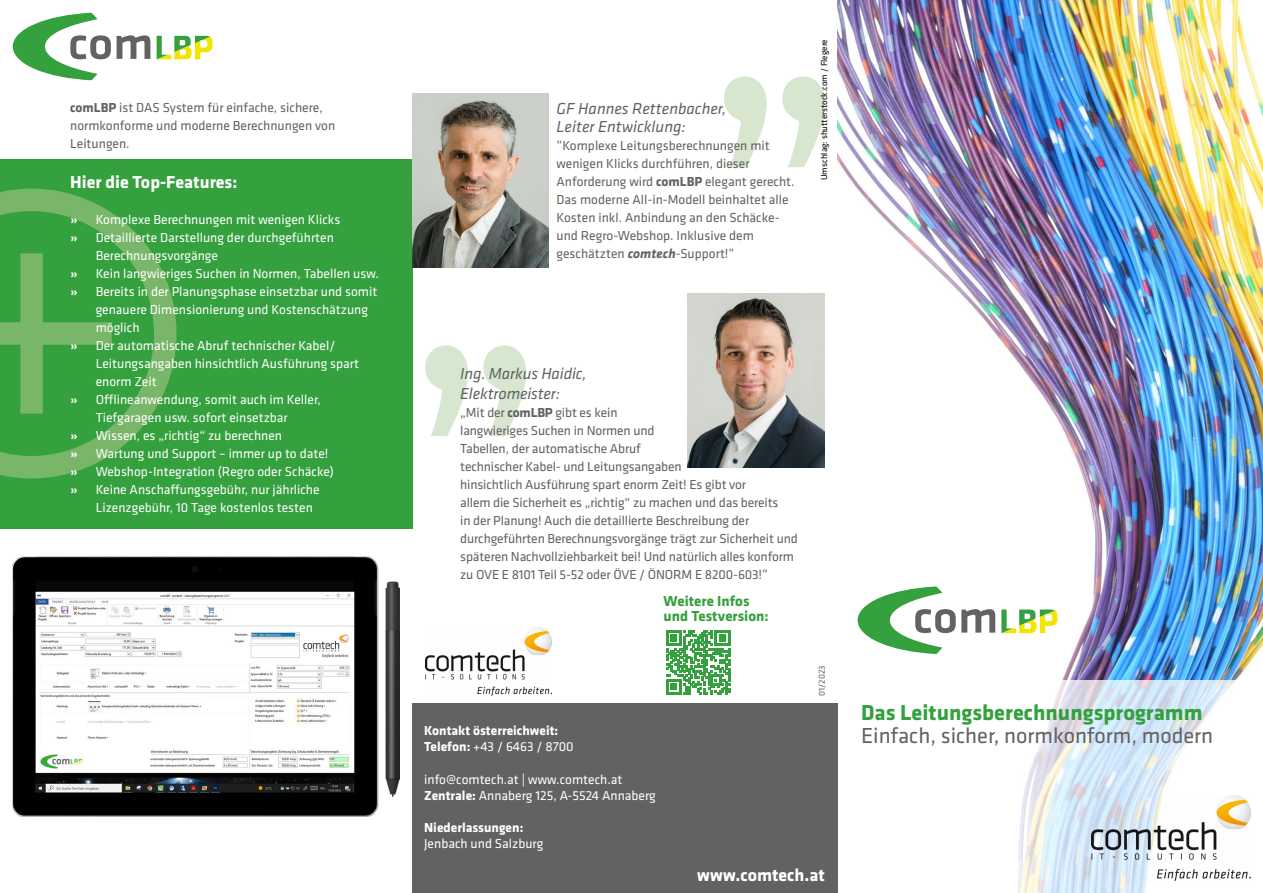
<style>
.page{position:relative;width:1263px;height:893px;background:#fff}
.page>*{position:absolute;margin:0;border:0;box-sizing:border-box;transform-origin:0 0}
.t1{font:22.5px "Klavika";color:#626261}
.t2{font:700 22.5px "Klavika";color:#34a03e}
.t3{font:700 18px "Klavika";color:#fff}
.t4{font:italic 16.5px/18px "Klavika";letter-spacing:-.005em;color:#626261}
.t5{font:700 15px/15px "Klavika";color:#34a03e}
.t6{font:13.5px/18px "Klavika";letter-spacing:-.01em;color:#626261}
.t7{font:13.5px/16.2px "Klavika";color:#fff}
.t8{font:700 13.5px/16.2px "Klavika";color:#fff}
.t9{font:9px "Klavika";color:#000}
.t10{font:9px "Klavika";color:#626261}
.s1{font-weight:700}
.s2{font-weight:700;font-style:italic}
.s3{font-weight:400}
</style>
<div class="page">
<div style="left:0;top:159px;width:412px;height:370px;background:#34a03e"></div>
<img style="left:838px;top:0;width:425px;height:680px">
<svg style="left:858px;top:586px;width:137px;height:68px"></svg>
<svg style="left:1001px;top:609px;width:56px;height:24px"></svg>
<svg style="left:1018px;top:680px;width:233px;height:213px"></svg>
<img style="left:1091px;top:795px;width:159px;height:85px">
<div style="left:412px;top:703px;width:426px;height:190px;background:#626261"></div>
<svg style="left:724px;top:77px;width:101px;height:90px"></svg>
<svg style="left:425px;top:345px;width:101px;height:91px"></svg>
<img style="left:425px;top:628px;width:127px;height:68px">
<img style="left:412px;top:93px;width:136px;height:174px">
<img style="left:687px;top:293px;width:138px;height:175px">
<svg style="left:666px;top:630px;width:64px;height:64px"></svg>
<svg style="left:13px;top:13px;width:98px;height:67px"></svg>
<svg style="left:117px;top:35px;width:33px;height:24px"></svg>
<svg style="left:156px;top:36px;width:57px;height:24px"></svg>
<svg style="left:0;top:189px;width:177px;height:289px"></svg>
<div style="left:20px;top:253px;width:23px;height:161px;background:#79b66a"></div>
<div style="left:0;top:322px;width:112px;height:23px;background:#79b66a"></div>
<img style="left:13px;top:556px;width:387px;height:261px">
<p class="t6" style="left:70px;top:98px;width:267px"><span class="s1">comLBP</span> ist DAS System für einfache, sichere, normkonforme und moderne Berechnungen von<br>Leitungen.</p>
<h2 class="t3" style="left:70px;top:169px;width:169px">Hier die Top-Features:</h2>
<p class="t7" style="left:70px;top:211px;width:272px"><span class="s1">»</span> Komplexe Berechnungen mit wenigen Klicks</p>
<p class="t7" style="left:70px;top:229px;width:265px"><span class="s1">»</span> Detaillierte Darstellung der durchgeführten</p>
<p class="t7" style="left:96px;top:247px;width:124px">Berechnungsvorgänge</p>
<p class="t7" style="left:70px;top:265px;width:310px"><span class="s1">»</span> Kein langwieriges Suchen in Normen, Tabellen usw.</p>
<p class="t7" style="left:70px;top:283px;width:309px"><span class="s1">»</span> Bereits in der Planungsphase einsetzbar und somit</p>
<p class="t7" style="left:96px;top:301px;width:274px">genauere Dimensionierung und Kostenschätzung</p>
<p class="t7" style="left:96px;top:319px;width:45px">möglich</p>
<p class="t7" style="left:70px;top:337px;width:267px"><span class="s1">»</span> Der automatische Abruf technischer Kabel/</p>
<p class="t7" style="left:96px;top:355px;width:265px">Leitungsangaben hinsichtlich Ausführung spart</p>
<p class="t7" style="left:96px;top:373px;width:63px">enorm Zeit</p>
<p class="t7" style="left:70px;top:391px;width:252px"><span class="s1">»</span> Offlineanwendung, somit auch im Keller,</p>
<p class="t7" style="left:96px;top:409px;width:194px">Tiefgaragen usw. sofort einsetzbar</p>
<p class="t7" style="left:70px;top:427px;width:214px"><span class="s1">»</span> Wissen, es „richtig“ zu berechnen</p>
<p class="t7" style="left:70px;top:445px;width:260px"><span class="s1">»</span> Wartung und Support – immer up to date!</p>
<p class="t7" style="left:70px;top:463px;width:265px"><span class="s1">»</span> Webshop-Integration (Regro oder Schäcke)</p>
<p class="t7" style="left:70px;top:481px;width:251px"><span class="s1">»</span> Keine Anschaffungsgebühr, nur jährliche</p>
<p class="t7" style="left:96px;top:499px;width:219px">Lizenzgebühr, 10 Tage kostenlos testen</p>
<p class="t4" style="left:556px;top:100px;width:171px">GF Hannes Rettenbacher,<br>Leiter Entwicklung:</p>
<p class="t6" style="left:556px;top:137px;width:240px">”Komplexe Leitungsberechnungen mit wenigen Klicks durchführen, dieser Anforderung wird <span class="s1">comLBP</span> elegant gerecht.<br>Das moderne All-in-Modell beinhaltet alle Kosten inkl. Anbindung an den Schäcke&shy;und Regro-Webshop. Inklusive dem geschätzten <span class="s2">comtech</span>-Support!”</p>
<p class="t9" style="left:818px;top:180px;width:142px;rotate:-90deg">Umschlag: shutterstock.com / Flegere</p>
<p class="t4" style="left:460px;top:363px;width:128px;line-height:19.8px">Ing. Markus Haidic,<br>Elektromeister:</p>
<p class="t6" style="left:460px;top:403px;width:339px">„Mit der <span class="s1">comLBP</span> gibt es kein<br>langwieriges Suchen in Normen und<br>Tabellen, der automatische Abruf<br>technischer Kabel- und Leitungsangaben<br>hinsichtlich Ausführung spart enorm Zeit! Es gibt vor<br>allem die Sicherheit es „richtig“ zu machen und das bereits<br>in der Planung! Auch die detaillierte Beschreibung der durchgeführten Berechnungsvorgänge trägt zur Sicherheit und späteren Nachvollziehbarkeit bei! Und natürlich alles konform zu OVE E 8101 Teil 5-52 oder ÖVE / ÖNORM E 8200-603!”</p>
<p class="t5" style="left:664px;top:593px;width:107px">Weitere Infos und Testversion:</p>
<p class="t8" style="left:424px;top:722px;width:151px">Kontakt österreichweit:<br>Telefon: <span class="s3">+43 / 6463 / 8700</span></p>
<p class="t7" style="left:424px;top:771px;width:233px">info@comtech.at | www.comtech.at<br><span class="s1">Zentrale:</span> Annaberg 125, A-5524 Annaberg</p>
<p class="t8" style="left:424px;top:819px;width:101px">Niederlassungen:</p>
<p class="t7" style="left:424px;top:835px;width:121px">Jenbach und Salzburg</p>
<p class="t10" style="left:816px;top:696px;width:32px;rotate:-90deg">01/2023</p>
<h2 class="t3" style="left:697px;top:862px;width:129px">www.comtech.at</h2>
<h1 class="t2" style="left:861px;top:696px;width:343px">Das Leitungsberechnungsprogramm</h1>
<h1 class="t1" style="left:861px;top:720px;width:354px">Einfach, sicher, normkonform, modern</h1>
</div>
